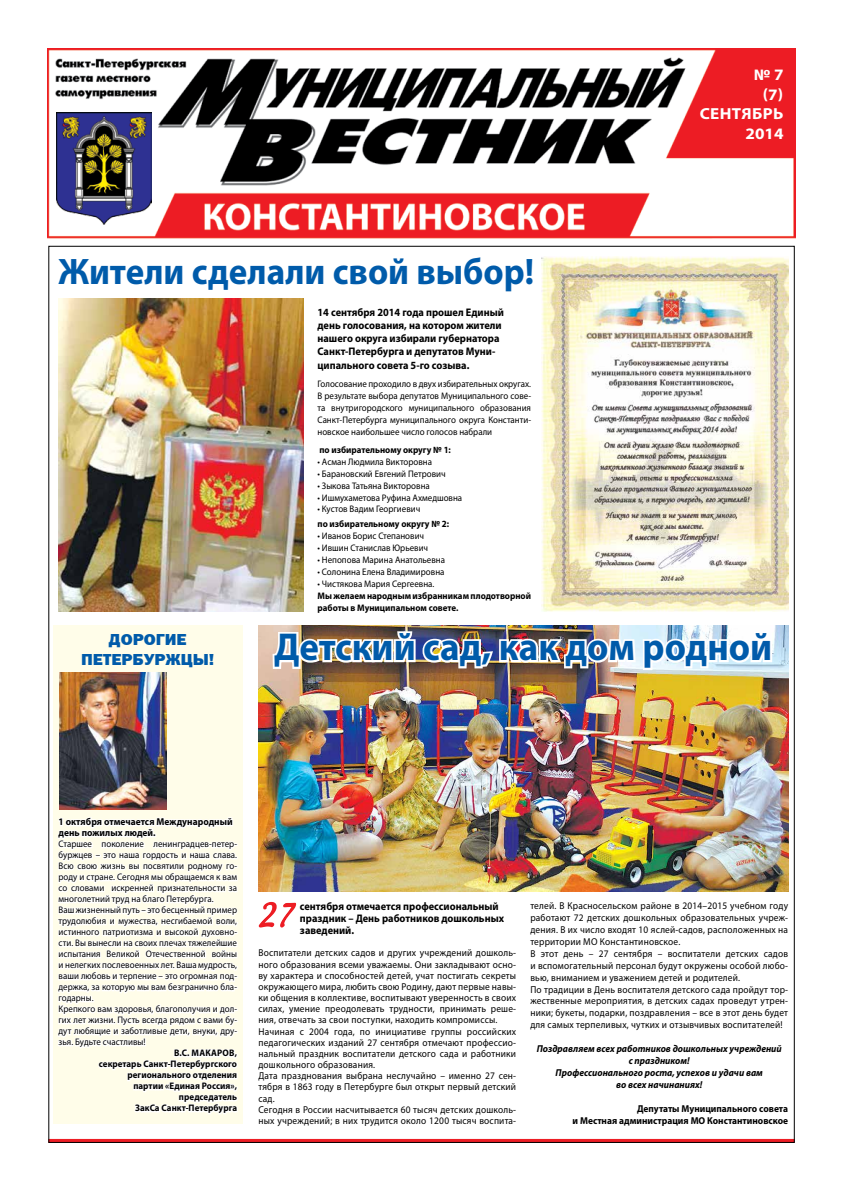
<style>
.page{position:relative;width:842px;height:1191px;background:#fff}
.page>*{position:absolute;margin:0;border:0;box-sizing:border-box;transform-origin:0 0}
.t1{font:700 39px "Myriad Pro";color:#005baa;scale:.95 1}
.t2{font:700 37px "Myriad Pro";color:#005baa;scale:.95 1}
.t3{font:16px/20px "Franklin Gothic Heavy C";color:#005baa;text-align:center;scale:1.05 1}
.t4{font:700 16px/19.4px "Myriad Pro";letter-spacing:.02em;color:#fff;text-align:right;scale:1.07 1}
.t5{font:700 11px/13.2px "Myriad Pro";color:#000;scale:.94 1}
.t6{font:10px/11.2px "Myriad Pro";letter-spacing:.02em;color:#000;scale:.94 1}
.t7{font:700 10px/11px "Myriad Pro";color:#000;scale:.94 1}
.t8{font:italic 700 10px/11.9px "Myriad Pro";color:#000;text-align:center;scale:.94 1}
.t9{font:9.5px/11px "Myriad Pro";letter-spacing:.005em;color:#000;scale:.94 1}
.t10{font:700 9.5px/11px "Myriad Pro";color:#000;text-align:right;scale:.94 1}
</style>
<div class="page">
<svg style="left:48px;top:1139px;width:747px;height:4px"></svg>
<img style="left:47px;top:48px;width:748px;height:190px">
<img style="left:57px;top:113px;width:94px;height:111px">
<div style="left:54px;top:625px;width:189px;height:498px;background:#fffde9"></div>
<img style="left:59px;top:672px;width:107px;height:49px">
<svg style="left:56px;top:721px;width:184px;height:422px"></svg>
<img style="left:774px;top:257px;width:15px;height:354px">
<svg style="left:258px;top:891px;width:262px;height:37px"></svg>
<svg style="left:527px;top:817px;width:264px;height:326px"></svg>
<img style="left:258px;top:625px;width:530px;height:266px">
<img style="left:52px;top:224px;width:722px;height:448px">
<h2 class="t2" style="left:58px;top:248px;width:502px">Жители сделали свой выбор!</h2>
<p class="t5" style="left:317px;top:305px;width:200px">14 сентября 2014 года прошел Единый день голосования, на котором жители нашего округа избирали губернатора Санкт-Петербурга и депутатов Муни&shy;ципального совета 5-го созыва.</p>
<p class="t9" style="left:317px;top:378px;width:229px;line-height:12px;text-align:justify">Голосование проходило в двух избирательных округах.<br>В результате выбора депутатов Муниципального сове&shy;та внутригородского муниципального образования Санкт-Петербурга муниципального округа Константи&shy;новское наибольшее число голосов набрали</p>
<p class="t10" style="left:319px;top:443px;width:142px">по избирательному округу № 1:</p>
<p class="t9" style="left:317px;top:456px;width:123px">• Асман Людмила Викторовна</p>
<p class="t9" style="left:317px;top:468px;width:138px">• Барановский Евгений Петрович</p>
<p class="t9" style="left:317px;top:480px;width:121px">• Зыкова Татьяна Викторовна</p>
<p class="t9" style="left:317px;top:491px;width:155px">• Ишмухаметова Руфина Ахмедшовна</p>
<p class="t9" style="left:317px;top:503px;width:111px">• Кустов Вадим Георгиевич</p>
<p class="t10" style="left:317px;top:518px;width:142px">по избирательному округу № 2:</p>
<p class="t9" style="left:317px;top:530px;width:115px">• Иванов Борис Степанович</p>
<p class="t9" style="left:317px;top:542px;width:119px">• Ившин Станислав Юрьевич</p>
<p class="t9" style="left:317px;top:554px;width:137px">• Непопова Марина Анатольевна</p>
<p class="t9" style="left:317px;top:566px;width:137px">• Солонина Елена Владимировна</p>
<p class="t9" style="left:317px;top:578px;width:126px">• Чистякова Мария Сергеевна.</p>
<p class="t10" style="left:317px;top:589px;width:229px;line-height:12px;text-align:left">Мы желаем народным избранникам плодотворной работы в Муниципальном совете.</p>
<h3 class="t4" style="left:700px;top:65px;width:80px">№ 7<br>(7)<br>СЕНТЯБРЬ<br>2014</h3>
<h3 class="t3" style="left:81px;top:629px;width:128px">ДОРОГИЕ<br>ПЕТЕРБУРЖЦЫ!</h3>
<h1 class="t1" style="left:274px;top:621px;width:526px">Детский сад, как дом родной</h1>
<p class="t7" style="left:58px;top:816px;width:187px">1 октября отмечается Международный день пожилых людей.</p>
<p class="t9" style="left:58px;top:838px;width:191px">Старшее поколение ленинградцев-петер&shy;буржцев – это наша гордость и наша слава.<br>Всю свою жизнь вы посвятили родному го&shy;роду и стране. Сегодня мы обращаемся к вам со словами искренней признательности за многолетний труд на благо Петербурга.<br>Ваш жизненный путь – это бесценный пример трудолюбия и мужества, несгибаемой воли, истинного патриотизма и высокой духовно&shy;сти. Вы вынесли на своих плечах тяжелейшие испытания Великой Отечественной войны и нелегких послевоенных лет. Ваша мудрость, ваши любовь и терпение – это огромная под&shy;держка, за которую мы вам безгранично бла&shy;годарны.<br>Крепкого вам здоровья, благополучия и дол&shy;гих лет жизни. Пусть всегда рядом с вами бу&shy;дут любящие и заботливые дети, внуки, дру&shy;зья. Будьте счастливы!</p>
<p class="t10" style="left:99px;top:1047px;width:148px">В.С. МАКАРОВ,<br>секретарь Санкт-Петербургского регионального отделения партии «Единая Россия», председатель<br>ЗакСа Санкт-Петербурга</p>
<p class="t5" style="left:300px;top:899px;width:219px;line-height:12.2px">сентября отмечается профессиональный праздник – День работников дошкольных заведений.</p>
<p class="t6" style="left:258px;top:947px;width:276px">Воспитатели детских садов и других учреждений дошколь&shy;ного образования всеми уважаемы. Они закладывают осно&shy;ву характера и способностей детей, учат постигать секреты окружающего мира, любить свою Родину, дают первые навы&shy;ки общения в коллективе, воспитывают уверенность в своих силах, умение преодолевать трудности, принимать реше&shy;ния, отвечать за свои поступки, находить компромиссы.<br>Начиная с 2004 года, по инициативе группы российских педагогических изданий 27 сентября отмечают профессио&shy;нальный праздник воспитатели детского сада и работники дошкольного образования.<br>Дата празднования выбрана неслучайно – именно 27 сен&shy;тября в 1863 году в Петербурге был открыт первый детский сад.<br>Сегодня в России насчитывается 60 тысяч детских дошколь&shy;ных учреждений; в них трудится около 1200 тысяч воспита-</p>
<p class="t6" style="left:530px;top:899px;width:276px;line-height:11.9px">телей. В Красносельском районе в 2014–2015 учебном году работают 72 детских дошкольных образовательных учреж&shy;дения. В их число входят 10 яслей-садов, расположенных на территории МО Константиновское.<br>В этот день – 27 сентября – воспитатели детских садов и вспомогательный персонал будут окружены особой любо&shy;вью, вниманием и уважением детей и родителей.<br>По традиции в День воспитателя детского сада пройдут тор&shy;жественные мероприятия, в детских садах проведут утрен&shy;ники; букеты, подарки, поздравления – все в этот день будет для самых терпеливых, чутких и отзывчивых воспитателей!</p>
<p class="t8" style="left:537px;top:1042px;width:262px">Поздравляем всех работников дошкольных учреждений с праздником!<br>Профессионального роста, успехов и удачи вам<br>во всех начинаниях!</p>
<p class="t7" style="left:573px;top:1102px;width:231px;line-height:11.9px;text-align:right">Депутаты Муниципального совета<br>и Местная администрация МО Константиновское</p>
</div>
